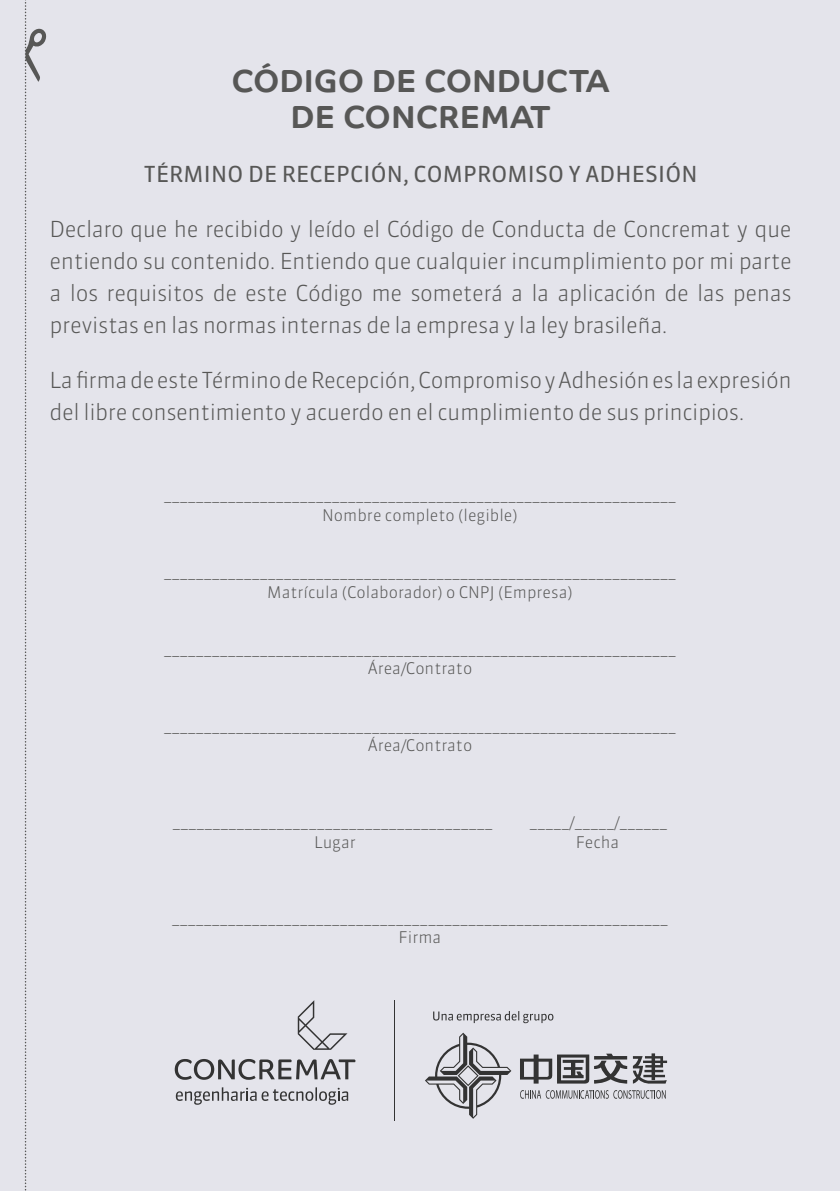
<style>
.page{position:relative;width:840px;height:1191px;background:#fff}
.page>*{position:absolute;margin:0;border:0;box-sizing:border-box;transform-origin:0 0}
.t1{font:700 32px/36px "Co Text";color:#575756;text-align:center}
.t2{font:300 22px/32px "Sanuk OT";letter-spacing:-.02em;color:#575756;text-align:justify}
.t3{font:22px "Sanuk OT";letter-spacing:.01em;color:#575756}
.t4{font:300 16px/19.2px "Sanuk OT";color:#575756;text-align:center}
</style>
<div class="page">
<div style="left:0;top:0;width:839px;height:1191px;background:#e4e4eb"></div>
<svg style="left:25px;top:0;width:21px;height:1191px"></svg>
<svg style="left:520px;top:1090px;width:145px;height:8px"></svg>
<svg style="left:520px;top:1053px;width:146px;height:31px"></svg>
<svg style="left:425px;top:1032px;width:86px;height:86px"></svg>
<hr style="left:393px;top:999px;width:1px;height:121px;background:#333">
<svg style="left:433px;top:1011px;width:119px;height:12px"></svg>
<svg style="left:176px;top:1087px;width:172px;height:17px"></svg>
<svg style="left:175px;top:1059px;width:180px;height:20px"></svg>
<svg style="left:297px;top:1000px;width:50px;height:49px"></svg>
<h1 class="t1" style="left:231px;top:62px;width:379px">CÓDIGO DE CONDUCTA<br>DE CONCREMAT</h1>
<h2 class="t3" style="left:144px;top:161px;width:555px">TÉRMINO DE RECEPCIÓN, COMPROMISO Y ADHESIÓN</h2>
<p class="t2" style="left:50px;top:213px;width:743px">Declaro que he recibido y leído el Código de Conducta de Concremat y que entiendo su contenido. Entiendo que cualquier incumplimiento por mi parte a los requisitos de este Código me someterá a la aplicación de las penas previstas en las normas internas de la empresa y la ley brasileña.</p>
<h2 class="t2" style="left:50px;top:364px;width:743px">La firma de este Término de Recepción, Compromiso y Adhesión es la expresión del libre consentimiento y acuerdo en el cumplimiento de sus principios.</h2>
<p class="t4" style="left:164px;top:486px;width:513px">________________________________________________________________<br>Nombre completo (legible)</p>
<p class="t4" style="left:164px;top:563px;width:513px">________________________________________________________________<br>Matrícula (Colaborador) o CNPJ (Empresa)</p>
<p class="t4" style="left:164px;top:640px;width:513px">________________________________________________________________<br>Área/Contrato</p>
<p class="t4" style="left:164px;top:716px;width:513px">________________________________________________________________<br>Área/Contrato</p>
<p class="t4" style="left:172px;top:812px;width:321px">________________________________________</p>
<p class="t4" style="left:529px;top:812px;width:139px">_____/_____/______</p>
<p class="t4" style="left:314px;top:832px;width:43px">Lugar</p>
<p class="t4" style="left:575px;top:832px;width:45px">Fecha</p>
<p class="t4" style="left:172px;top:908px;width:497px">______________________________________________________________<br>Firma</p>
</div>
